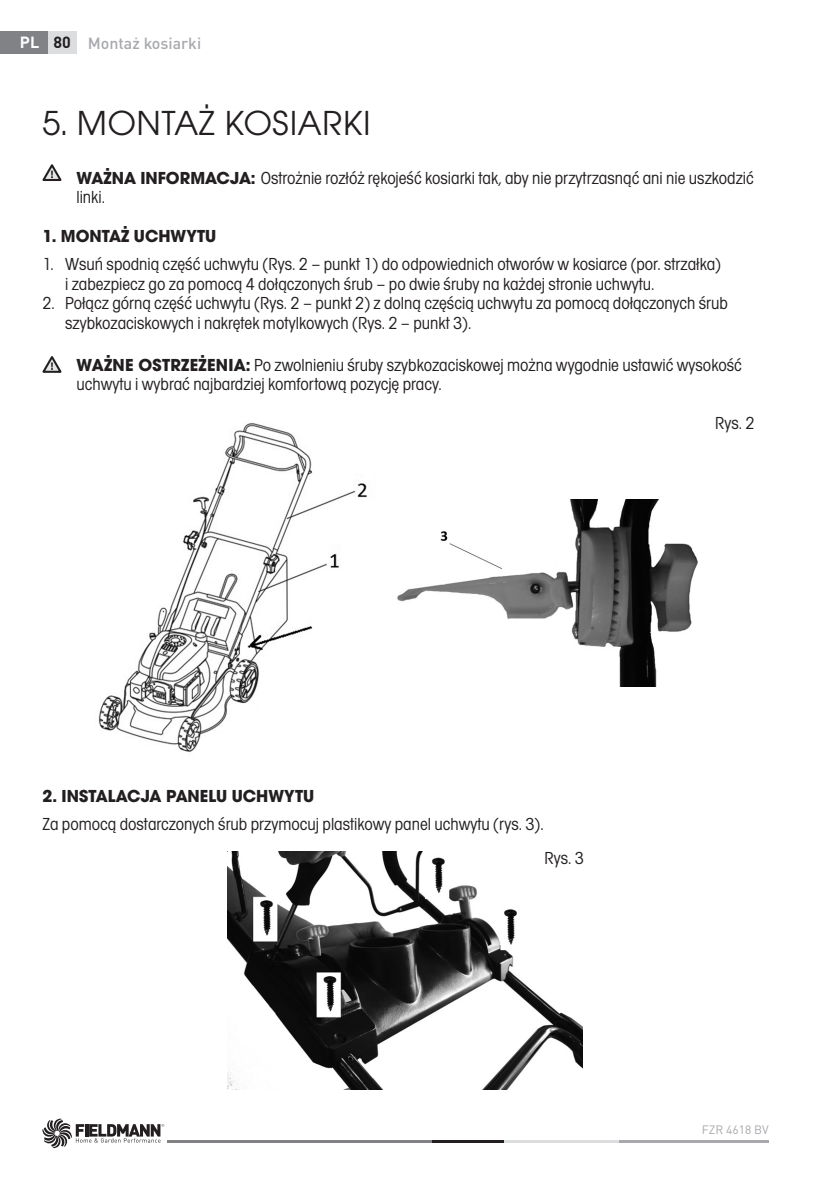
<style>
.page{position:relative;width:834px;height:1185px;background:#fff}
.page>*{position:absolute;margin:0;border:0;box-sizing:border-box;transform-origin:0 0}
.t1{font:36px "Avant Gar Got Itc TOT Boo";letter-spacing:.015em;color:#231f20}
.t2{font:18px/19.4px "Avant Gar Got Itc TOT Boo Con";color:#231f20}
.t3{font:700 18px "Avant Gar Got Itc TOT";color:#231f20}
.t4{font:500 16px "DIN Pro";color:#a8a9ad}
.t5{font:700 16px "DIN Pro";color:#fff}
.t6{font:12px "DIN Pro";color:#a8a9ad}
.s1{color:#231f20}
.s2{font-family:"Avant Gar Got Itc TOT";font-weight:700}
</style>
<div class="page">
<hr style="left:618px;top:1139px;width:150px;height:3px;background:#a8a9ad">
<hr style="left:503px;top:1139px;width:115px;height:3px;background:#dcdddf">
<hr style="left:167px;top:1139px;width:264px;height:3px;background:#808285">
<hr style="left:431px;top:1139px;width:72px;height:3px;background:#231f20">
<svg style="left:42px;top:1118px;width:122px;height:30px"></svg>
<div style="left:0;top:31px;width:48px;height:23px;background:#808285"></div>
<div style="left:48px;top:31px;width:28px;height:23px;background:#dcdddf"></div>
<svg style="left:42px;top:164px;width:19px;height:17px"></svg>
<svg style="left:42px;top:356px;width:19px;height:17px"></svg>
<img style="left:98px;top:423px;width:269px;height:329px">
<img style="left:397px;top:500px;width:301px;height:187px">
<img style="left:227px;top:851px;width:355px;height:238px">
<p class="t5" style="left:20px;top:37px;width:53px">PL <span class="s1">80</span></p>
<p class="t4" style="left:88px;top:37px;width:115px">Montaż kosiarki</p>
<h1 class="t1" style="left:42px;top:110px;width:330px">5. MONTAŻ KOSIARKI</h1>
<p class="t2" style="left:76px;top:169px;width:678px"><span class="s2">WAŻNA INFORMACJA:</span> Ostrożnie rozłóż rękojeść kosiarki tak, aby nie przytrzasnąć ani nie uszkodzić linki.</p>
<p class="t3" style="left:42px;top:230px;width:175px">1. MONTAŻ UCHWYTU</p>
<p class="t2" style="left:65px;top:256px;width:657px;text-indent:-23px">1. Wsuń spodnią część uchwytu (Rys. 2 – punkt 1) do odpowiednich otworów w kosiarce (por. strzałka) i zabezpiecz go za pomocą 4 dołączonych śrub – po dwie śruby na każdej stronie uchwytu.</p>
<p class="t2" style="left:65px;top:295px;width:663px;text-indent:-23px">2. Połącz górną część uchwytu (Rys. 2 – punkt 2) z dolną częścią uchwytu za pomocą dołączonych śrub szybkozaciskowych i nakrętek motylkowych (Rys. 2 – punkt 3).</p>
<p class="t2" style="left:76px;top:357px;width:666px"><span class="s2">WAŻNE OSTRZEŻENIA:</span> Po zwolnieniu śruby szybkozaciskowej można wygodnie ustawić wysokość uchwytu i wybrać najbardziej komfortową pozycję pracy.</p>
<p class="t2" style="left:714px;top:415px;width:41px">Rys. 2</p>
<p class="t3" style="left:42px;top:790px;width:273px">2. INSTALACJA PANELU UCHWYTU</p>
<p class="t2" style="left:42px;top:816px;width:502px">Za pomocą dostarczonych śrub przymocuj plastikowy panel uchwytu (rys. 3).</p>
<p class="t2" style="left:544px;top:850px;width:41px">Rys. 3</p>
<p class="t6" style="left:701px;top:1125px;width:69px">FZR 4618 BV</p>
</div>
